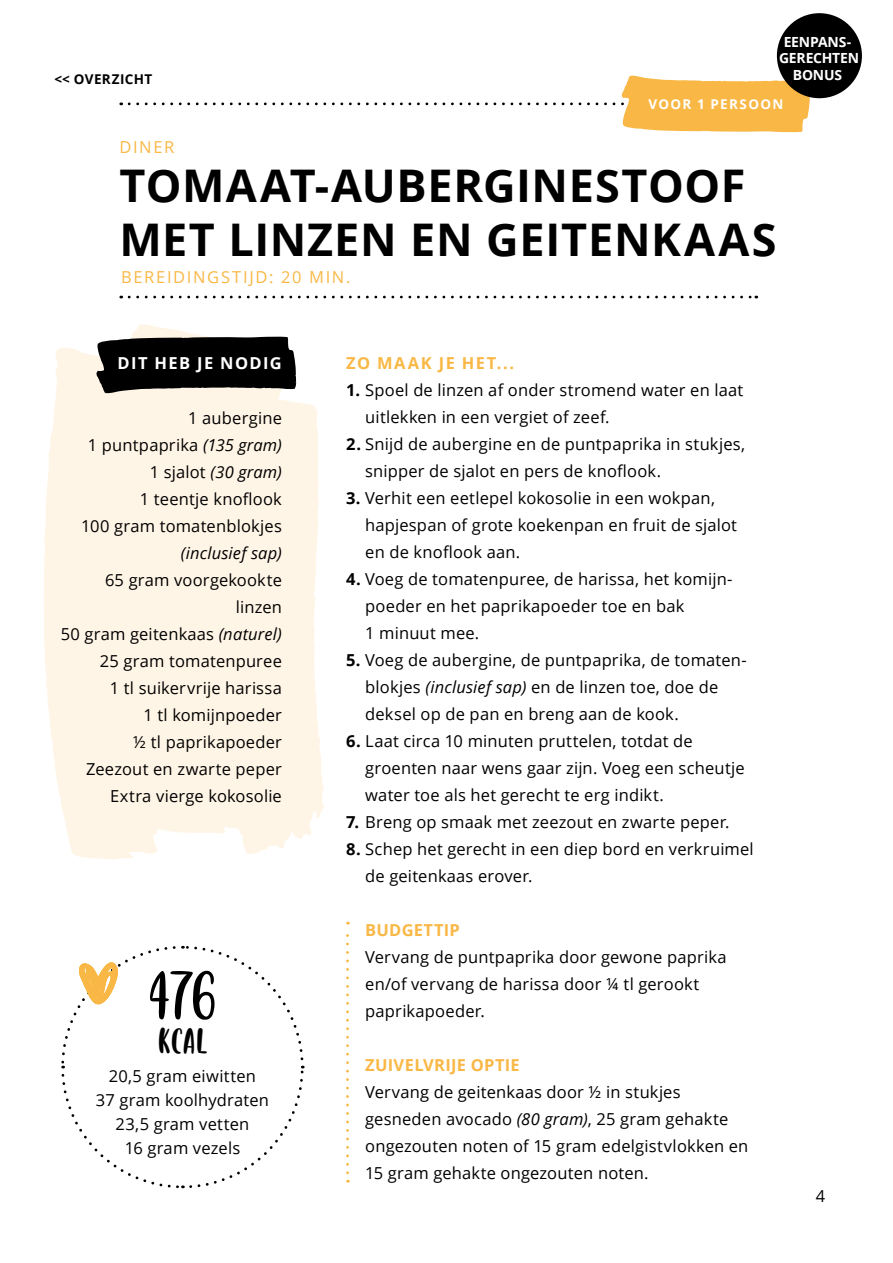
<style>
.page{position:relative;width:893px;height:1263px;background:#fff}
.page>*{position:absolute;margin:0;border:0;box-sizing:border-box;transform-origin:0 0}
.t1{font:46.35px "Earth Quest";color:#000}
.t2{font:700 45px/54px "Open Sans";letter-spacing:.015em;color:#000}
.t3{font:16.5px/27px "Open Sans";letter-spacing:.01em;color:#000}
.t4{font:16.5px "Open Sans";letter-spacing:.1em;color:#f9b846}
.t5{font:700 16.5px "Open Sans";letter-spacing:.02em;color:#f9b846}
.t6{font:700 16.5px "Open Sans";letter-spacing:.1em;color:#f9b846}
.t7{font:italic 16.5px "Open Sans";letter-spacing:.01em;color:#000}
.t8{font:700 16.5px "Open Sans";letter-spacing:.085em;color:#fff}
.t9{font:700 13.95px/16.5px "Open Sans";letter-spacing:-.015em;color:#fff;text-align:center}
.t10{font:700 13.5px "Open Sans";letter-spacing:.095em;color:#fff}
.t11{font:700 13.5px "Open Sans";letter-spacing:.03em;color:#000}
.s1{font-style:italic}
.s2{font-weight:700}
</style>
<div class="page">
<svg style="left:69px;top:842px;width:215px;height:17px"></svg>
<svg style="left:44px;top:324px;width:280px;height:518px;background:#fff5e8"></svg>
<svg style="left:96px;top:336px;width:200px;height:57px;background:#232220"></svg>
<svg style="left:129px;top:296px;width:628px;height:2px"></svg>
<svg style="left:346px;top:922px;width:3px;height:251px"></svg>
<svg style="left:129px;top:75px;width:681px;height:57px"></svg>
<svg style="left:61px;top:945px;width:244px;height:244px"></svg>
<div style="left:777px;top:13px;width:85px;height:85px;background:#000;border-radius:50%"></div>
<p class="t11" style="left:55px;top:70px;width:99px">&lt;&lt; OVERZICHT</p>
<p class="t4" style="left:119px;top:135px;width:56px">DINER</p>
<p class="t9" style="left:779px;top:33px;width:82px">EENPANS-<br>GERECHTEN<br>BONUS</p>
<p class="t10" style="left:649px;top:95px;width:136px">VOOR 1 PERSOON</p>
<h2 class="t2" style="left:119px;top:158px;width:659px">TOMAAT-AUBERGINESTOOF<br>MET LINZEN EN GEITENKAAS</h2>
<p class="t4" style="left:121px;top:266px;width:231px">BEREIDINGSTIJD: 20 MIN.</p>
<p class="t8" style="left:118px;top:351px;width:166px">DIT HEB JE NODIG</p>
<p class="t3" style="left:81px;top:404px;width:202px;text-align:right">1 aubergine<br>1 puntpaprika <span class="s1">(135 gram)<br></span>1 sjalot <span class="s1">(30 gram)<br></span>1 teentje knoflook<br>100 gram tomatenblokjes</p>
<p class="t7" style="left:181px;top:542px;width:103px">(inclusief sap)</p>
<p class="t3" style="left:61px;top:566px;width:223px;text-align:right">65 gram voorgekookte linzen<br>50 gram geitenkaas <span class="s1">(naturel)<br></span>25 gram tomatenpuree<br>1 tl suikervrije harissa<br>1 tl komijnpoeder<br>½ tl paprikapoeder<br>Zeezout en zwarte peper<br>Extra vierge kokosolie</p>
<h1 class="t1" style="left:149px;top:1023px;width:68px"><sup>476</sup>KCAL</h1>
<p class="t3" style="left:96px;top:1063px;width:175px;line-height:24px;text-align:center">20,5 gram eiwitten<br>37 gram koolhydraten<br>23,5 gram vetten<br>16 gram vezels</p>
<p class="t6" style="left:346px;top:351px;width:169px">ZO MAAK JE HET...</p>
<p class="t3" style="left:365px;top:376px;width:379px;text-indent:-19px"><span class="s2">1.</span> Spoel de linzen af onder stromend water en laat uitlekken in een vergiet of zeef.</p>
<p class="t3" style="left:365px;top:430px;width:381px;text-indent:-19px"><span class="s2">2.</span> Snijd de aubergine en de puntpaprika in stukjes, snipper de sjalot en pers de knoflook.</p>
<p class="t3" style="left:365px;top:484px;width:373px;text-indent:-19px"><span class="s2">3.</span> Verhit een eetlepel kokosolie in een wokpan, hapjespan of grote koekenpan en fruit de sjalot en de knoflook aan.</p>
<p class="t3" style="left:365px;top:565px;width:369px;text-indent:-19px"><span class="s2">4.</span> Voeg de tomatenpuree, de harissa, het komijn&shy;poeder en het paprikapoeder toe en bak<br>1 minuut mee.</p>
<p class="t3" style="left:365px;top:646px;width:383px;text-indent:-19px"><span class="s2">5.</span> Voeg de aubergine, de puntpaprika, de tomaten&shy;blokjes <span class="s1">(inclusief sap)</span> en de linzen toe, doe de deksel op de pan en breng aan de kook.</p>
<p class="t3" style="left:365px;top:727px;width:381px;text-indent:-19px"><span class="s2">6.</span> Laat circa 10 minuten pruttelen, totdat de groenten naar wens gaar zijn. Voeg een scheutje water toe als het gerecht te erg indikt.</p>
<p class="t3" style="left:346px;top:808px;width:385px"><span class="s2">7.</span> Breng op smaak met zeezout en zwarte peper.</p>
<p class="t3" style="left:365px;top:835px;width:390px;text-indent:-19px"><span class="s2">8.</span> Schep het gerecht in een diep bord en verkruimel de geitenkaas erover.</p>
<p class="t5" style="left:365px;top:918px;width:96px">BUDGETTIP</p>
<p class="t3" style="left:365px;top:943px;width:363px">Vervang de puntpaprika door gewone paprika en/of vervang de harissa door ¼ tl gerookt paprikapoeder.</p>
<p class="t5" style="left:365px;top:1053px;width:156px">ZUIVELVRIJE OPTIE</p>
<p class="t3" style="left:365px;top:1078px;width:385px">Vervang de geitenkaas door ½ in stukjes gesneden avocado <span class="s1">(80 gram)</span>, 25 gram gehakte ongezouten noten of 15 gram edelgistvlokken en 15 gram gehakte ongezouten noten.</p>
<p class="t3" style="left:816px;top:1182px;width:11px">4</p>
</div>
